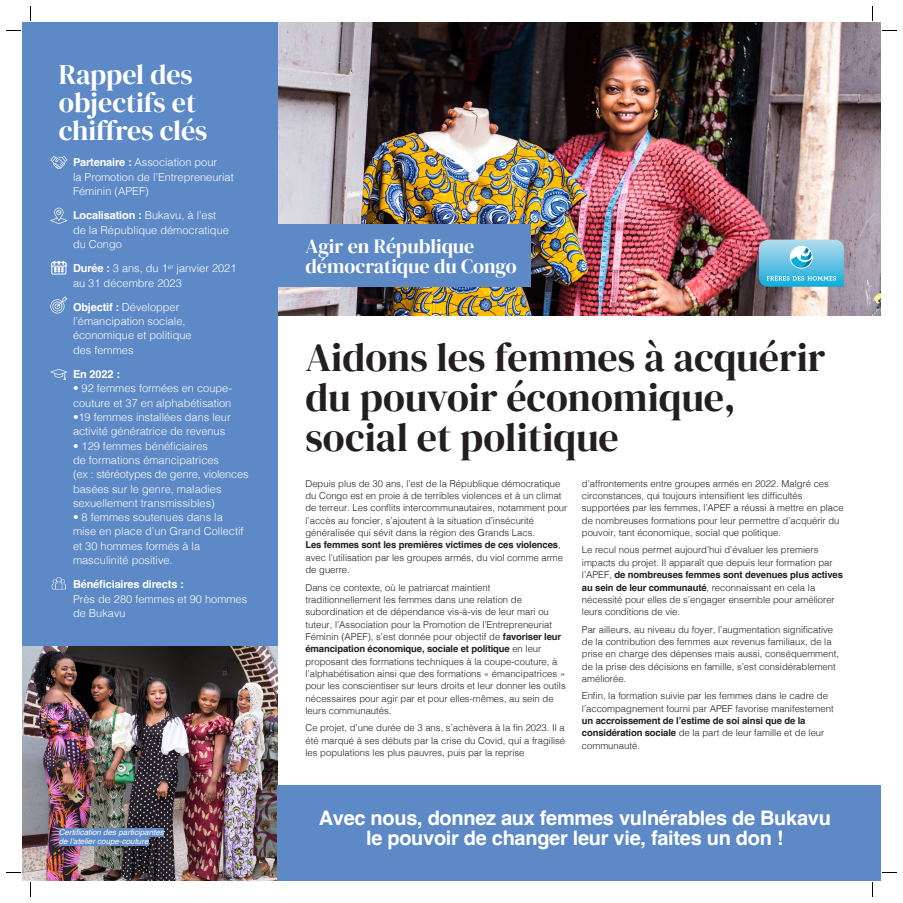
<style>
.page{position:relative;width:903px;height:903px;background:#fff}
.page>*{position:absolute;margin:0;border:0;box-sizing:border-box;transform-origin:0 0}
.t1{font:40px/40px "DM Serif Display";color:#231f20}
.t2{font:28px/28px "DM Serif Display";color:#fff}
.t3{font:700 20px/20px "Helvetica";letter-spacing:-.015em;color:#fff;text-align:center}
.t4{font:20px/20px "DM Serif Display";color:#fff}
.t5{font:300 11px/14.3px "Helvetica";color:#fff}
.t6{font:700 11px "Helvetica";letter-spacing:-.015em;color:#fff}
.t7{font:300 9.5px/12.3px "Helvetica";color:#231f20}
.t8{font:700 9.5px/12.4px "Helvetica";letter-spacing:-.015em;color:#231f20}
.t9{font:italic 8px/9.6px "Helvetica";color:#fff}
.s1{font-weight:700}
.s2{font-weight:300}
</style>
<div class="page">
<img style="left:22px;top:645px;width:255px;height:236px">
<img style="left:277px;top:22px;width:604px;height:293px">
<svg style="left:759px;top:240px;width:85px;height:47px;background:#6dc4e3"></svg>
<div style="left:277px;top:224px;width:254px;height:63px;background:#5d89c6"></div>
<div style="left:22px;top:22px;width:255px;height:623px;background:#5d89c6"></div>
<svg style="left:50px;top:369px;width:17px;height:11px"></svg>
<svg style="left:50px;top:296px;width:17px;height:17px"></svg>
<svg style="left:52px;top:262px;width:14px;height:12px"></svg>
<svg style="left:51px;top:261px;width:15px;height:11px"></svg>
<svg style="left:50px;top:208px;width:17px;height:16px"></svg>
<svg style="left:50px;top:156px;width:17px;height:13px"></svg>
<div style="left:59px;top:828px;width:105px;height:8px;background:#5d89c6"></div>
<div style="left:59px;top:838px;width:89px;height:8px;background:#5d89c6"></div>
<svg style="left:52px;top:577px;width:14px;height:12px"></svg>
<div style="left:277px;top:785px;width:604px;height:96px;background:#5d89c6"></div>
<svg style="left:6px;top:30px;width:15px;height:1px"></svg>
<svg style="left:30px;top:6px;width:1px;height:15px"></svg>
<svg style="left:872px;top:6px;width:1px;height:15px"></svg>
<svg style="left:882px;top:30px;width:15px;height:1px"></svg>
<svg style="left:6px;top:872px;width:15px;height:1px"></svg>
<svg style="left:30px;top:882px;width:1px;height:15px"></svg>
<svg style="left:882px;top:872px;width:15px;height:1px"></svg>
<svg style="left:872px;top:882px;width:1px;height:15px"></svg>
<h2 class="t2" style="left:59px;top:60px;width:150px">Rappel des objectifs et chiffres clés</h2>
<p class="t5" style="left:73px;top:157px;width:162px"><span class="s1">Partenaire :</span> Association pour<br>la Promotion de l’Entrepreneuriat<br>Féminin (APEF)</p>
<p class="t5" style="left:73px;top:210px;width:157px"><span class="s1">Localisation :</span> Bukavu, à l’est de la République démocratique du Congo</p>
<p class="t5" style="left:73px;top:263px;width:165px"><span class="s1">Durée :</span> 3 ans, du 1<sup>er</sup> janvier 2021 au 31 décembre 2023</p>
<p class="t5" style="left:73px;top:301px;width:120px"><span class="s1">Objectif :</span> Développer l’émancipation sociale, économique et politique des femmes</p>
<p class="t6" style="left:73px;top:370px;width:48px">En 2022 :</p>
<p class="t5" style="left:73px;top:383px;width:160px">• 92 femmes formées en coupe&shy;couture et 37 en alphabétisation</p>
<p class="t5" style="left:73px;top:411px;width:159px">•19 femmes installées dans leur activité génératrice de revenus</p>
<p class="t5" style="left:73px;top:440px;width:177px">• 129 femmes bénéficiaires<br>de formations émancipatrices<br>(ex : stéréotypes de genre, violences basées sur le genre, maladies sexuellement transmissibles)</p>
<p class="t5" style="left:73px;top:512px;width:172px">• 8 femmes soutenues dans la mise en place d’un Grand Collectif et 30 hommes formés à la masculinité positive.</p>
<p class="t6" style="left:73px;top:580px;width:112px">Bénéficiaires directs :</p>
<p class="t5" style="left:73px;top:593px;width:176px">Près de 280 femmes et 90 hommes de Bukavu</p>
<p class="t9" style="left:59px;top:827px;width:106px">Certification des participantes de l'atelier coupe-couture</p>
<h3 class="t4" style="left:305px;top:236px;width:213px">Agir en République démocratique du Congo</h3>
<h1 class="t1" style="left:305px;top:337px;width:521px">Aidons les femmes à acquérir du pouvoir économique, social et politique</h1>
<p class="t7" style="left:305px;top:478px;width:263px">Depuis plus de 30 ans, l’est de la République démocratique du Congo est en proie à de terribles violences et à un climat de terreur. Les conflits intercommunautaires, notamment pour l’accès au foncier, s’ajoutent à la situation d’insécurité généralisée qui sévit dans la région des Grands Lacs.<br><span class="s1">Les femmes sont les premières victimes de ces violences</span>, avec l’utilisation par les groupes armés, du viol comme arme de guerre.</p>
<p class="t7" style="left:305px;top:582px;width:262px">Dans ce contexte, où le patriarcat maintient traditionnellement les femmes dans une relation de subordination et de dépendance vis-à-vis de leur mari ou tuteur, l’Association pour la Promotion de l’Entrepreneuriat Féminin (APEF), s’est donnée pour objectif de <span class="s1">favoriser leur émancipation économique, sociale et politique</span> en leur proposant des formations techniques à la coupe-couture, à l’alphabétisation ainsi que des formations « émancipatrices » pour les conscientiser sur leurs droits et leur donner les outils nécessaires pour agir par et pour elles-mêmes, au sein de leurs communautés.</p>
<p class="t7" style="left:305px;top:723px;width:261px;text-align:justify">Ce projet, d’une durée de 3 ans, s’achèvera à la fin 2023. Il a été marqué à ses débuts par la crise du Covid, qui a fragilisé les populations les plus pauvres, puis par la reprise</p>
<p class="t7" style="left:582px;top:478px;width:263px">d’affrontements entre groupes armés en 2022. Malgré ces circonstances, qui toujours intensifient les difficultés supportées par les femmes, l’APEF a réussi à mettre en place de nombreuses formations pour leur permettre d’acquérir du pouvoir, tant économique, social que politique.</p>
<p class="t7" style="left:582px;top:545px;width:263px">Le recul nous permet aujourd’hui d’évaluer les premiers impacts du projet. Il apparaît que depuis leur formation par l’APEF, <span class="s1">de nombreuses femmes sont devenues plus actives au sein de leur communauté</span>, reconnaissant en cela la nécessité pour elles de s’engager ensemble pour améliorer leurs conditions de vie.</p>
<p class="t7" style="left:582px;top:624px;width:259px">Par ailleurs, au niveau du foyer, l’augmentation significative de la contribution des femmes aux revenus familiaux, de la prise en charge des dépenses mais aussi, conséquemment, de la prise des décisions en famille, s’est considérablement améliorée.</p>
<p class="t7" style="left:582px;top:691px;width:253px">Enfin, la formation suivie par les femmes dans le cadre de l’accompagnement fourni par APEF favorise manifestement</p>
<p class="t8" style="left:582px;top:715px;width:244px">un accroissement de l’estime de soi ainsi que de la considération sociale <span class="s2">de la part de leur famille et de leur communauté.</span></p>
<h3 class="t3" style="left:319px;top:809px;width:514px">Avec nous, donnez aux femmes vulnérables de Bukavu le pouvoir de changer leur vie, faites un don !</h3>
</div>
